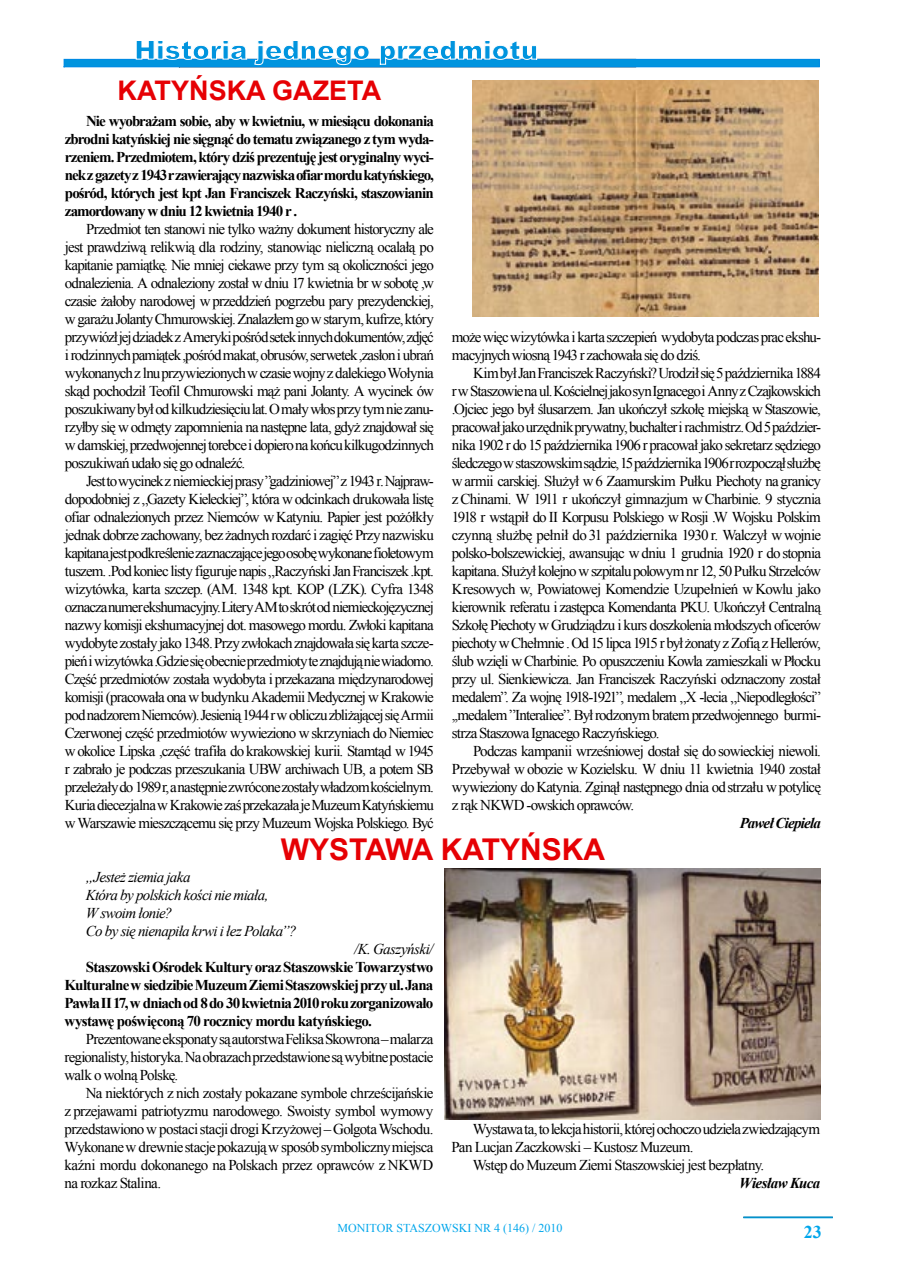
<style>
.page{position:relative;width:904px;height:1276px;background:#fff}
.page>*{position:absolute;margin:0;border:0;box-sizing:border-box;transform-origin:0 0}
.t1{font:700 30px "Arial";color:#e60004}
.t2{font:700 27px "Arial";color:#e60004}
.t3{font:700 18px "Times New Roman";color:#00a6eb}
.t4{font:15px/18px "Times New Roman";letter-spacing:-.055em;color:#000;text-align:justify}
.t5{font:700 15px/18px "Times New Roman";letter-spacing:-.055em;color:#000;text-align:justify}
.t6{font:italic 15px/18px "Times New Roman";letter-spacing:-.045em;color:#000}
.t7{font:italic 700 15px "Times New Roman";letter-spacing:-.05em;color:#000}
.t8{font:12px "Times New Roman";color:#00a6eb}
</style>
<div class="page">
<hr style="left:743px;top:1216px;width:89px;height:1px;background:#00a6eb">
<hr style="left:743px;top:1217px;width:89px;height:1px;background:#00a6eb">
<div style="left:64px;top:59px;width:755px;height:8px;background:#0094de"></div>
<svg style="left:135px;top:41px;width:113px;height:19px"></svg>
<svg style="left:254px;top:41px;width:116px;height:24px"></svg>
<svg style="left:379px;top:41px;width:158px;height:24px"></svg>
<img style="left:472px;top:81px;width:347px;height:235px">
<img style="left:444px;top:868px;width:376px;height:251px">
<h2 class="t2" style="left:118px;top:73px;width:265px">KATYŃSKA GAZETA</h2>
<p class="t5" style="left:65px;top:112px;width:370px;text-indent:21px">Nie wyobrażam sobie, aby w kwietniu, w miesiącu dokonania zbrodni katyńskiej nie sięgnąć do tematu związanego z tym wyda&shy;rzeniem. Przedmiotem, który dziś prezentuję jest oryginalny wyci&shy;nek z gazety z 1943 r zawierający nazwiska ofiar mordu katyńskiego, pośród, których jest kpt Jan Franciszek Raczyński, staszowianin zamordowany w dniu 12 kwietnia 1940 r .</p>
<p class="t4" style="left:65px;top:220px;width:370px;text-indent:21px">Przedmiot ten stanowi nie tylko ważny dokument historyczny ale jest prawdziwą relikwią dla rodziny, stanowiąc nieliczną ocalałą po kapitanie pamiątkę. Nie mniej ciekawe przy tym są okoliczności jego odnalezienia. A odnaleziony został w dniu 17 kwietnia br w sobotę ,w czasie żałoby narodowej w przeddzień pogrzebu pary prezydenckiej, w garażu Jolanty Chmurowskiej. Znalazłem go w starym, kufrze, który przywiózł jej dziadek z Ameryki pośród setek innych dokumentów, zdjęć i rodzinnych pamiątek ,pośród makat, obrusów, serwetek ,zasłon i ubrań wykonanych z lnu przywiezionych w czasie wojny z dalekiego Wołynia skąd pochodził Teofil Chmurowski mąż pani Jolanty. A wycinek ów poszukiwany był od kilkudziesięciu lat. O mały włos przy tym nie zanu&shy;rzyłby się w odmęty zapomnienia na następne lata, gdyż znajdował się w damskiej, przedwojennej torebce i dopiero na końcu kilkugodzinnych poszukiwań udało się go odnaleźć.</p>
<p class="t4" style="left:65px;top:472px;width:370px;text-indent:21px">Jest to wycinek z niemieckiej prasy ”gadziniowej” z 1943 r. Najpraw&shy;dopodobniej z „Gazety Kieleckiej”, która w odcinkach drukowała listę ofiar odnalezionych przez Niemców w Katyniu. Papier jest pożółkły jednak dobrze zachowany, bez żadnych rozdarć i zagięć Przy nazwisku kapitana jest podkreślenie zaznaczające jego osobę wykonane fioletowym tuszem. .Pod koniec listy figuruje napis „Raczyński Jan Franciszek .kpt. wizytówka, karta szczep. (AM. 1348 kpt. KOP (LZK). Cyfra 1348 oznacza numer ekshumacyjny. Litery AM to skrót od niemieckojęzycznej nazwy komisji ekshumacyjnej dot. masowego mordu. Zwłoki kapitana wydobyte zostały jako 1348. Przy zwłokach znajdowała się karta szcze&shy;pień i wizytówka .Gdzie się obecnie przedmioty te znajdują nie wiadomo.<br>Część przedmiotów została wydobyta i przekazana międzynarodowej komisji (pracowała ona w budynku Akademii Medycznej w Krakowie pod nadzorem Niemców). Jesienią 1944 r w obliczu zbliżającej się Armii Czerwonej część przedmiotów wywieziono w skrzyniach do Niemiec w okolice Lipska ,część trafiła do krakowskiej kurii. Stamtąd w 1945 r zabrało je podczas przeszukania UBW archiwach UB, a potem SB przeleżały do 1989 r, a następnie zwrócone zostały władzom kościelnym.<br>Kuria diecezjalna w Krakowie zaś przekazała je Muzeum Katyńskiemu w Warszawie mieszczącemu się przy Muzeum Wojska Polskiego. Być</p>
<p class="t4" style="left:452px;top:328px;width:370px">może więc wizytówka i karta szczepień wydobyta podczas prac ekshu&shy;macyjnych wiosną 1943 r zachowała się do dziś.</p>
<p class="t4" style="left:452px;top:364px;width:370px;text-indent:21px">Kim był Jan Franciszek Raczyński? Urodził się 5 października 1884 r w Staszowie na ul. Kościelnej jako syn Ignacego i Anny z Czajkowskich .Ojciec jego był ślusarzem. Jan ukończył szkołę miejską w Staszowie, pracował jako urzędnik prywatny, buchalter i rachmistrz. Od 5 paździer&shy;nika 1902 r do 15 października 1906 r pracował jako sekretarz sędziego śledczego w staszowskim sądzie, 15 października 1906 r rozpoczął służbę w armii carskiej. Służył w 6 Zaamurskim Pułku Piechoty na granicy z Chinami. W 1911 r ukończył gimnazjum w Charbinie. 9 stycznia 1918 r wstąpił do II Korpusu Polskiego w Rosji .W Wojsku Polskim czynną służbę pełnił do 31 października 1930 r. Walczył w wojnie polsko-bolszewickiej, awansując w dniu 1 grudnia 1920 r do stopnia kapitana. Służył kolejno w szpitalu polowym nr 12, 50 Pułku Strzelców Kresowych w, Powiatowej Komendzie Uzupełnień w Kowlu jako kierownik referatu i zastępca Komendanta PKU. Ukończył Centralną Szkołę Piechoty w Grudziądzu i kurs doszkolenia młodszych oficerów piechoty w Chełmnie . Od 15 lipca 1915 r był żonaty z Zofią z Hellerów, ślub wzięli w Charbinie. Po opuszczeniu Kowla zamieszkali w Płocku przy ul. Sienkiewicza. Jan Franciszek Raczyński odznaczony został medalem”. Za wojnę 1918-1921”, medalem „X -lecia „Niepodległości” ,,medalem ”Interaliee”. Był rodzonym bratem przedwojennego burmi&shy;strza Staszowa Ignacego Raczyńskiego.</p>
<p class="t4" style="left:452px;top:742px;width:370px;text-indent:21px">Podczas kampanii wrześniowej dostał się do sowieckiej niewoli.<br>Przebywał w obozie w Kozielsku. W dniu 11 kwietnia 1940 został wywieziony do Katynia. Zginął następnego dnia od strzału w potylicę z rąk NKWD -owskich oprawców.</p>
<p class="t7" style="left:739px;top:813px;width:83px">Paweł Ciepiela</p>
<h1 class="t1" style="left:281px;top:829px;width:326px">WYSTAWA KATYŃSKA</h1>
<p class="t6" style="left:86px;top:868px;width:212px">„Jesteż ziemia jaka<br>Która by polskich kości nie miała,<br>W swoim łonie?<br>Co by się nienapiła krwi i łez Polaka”?</p>
<p class="t6" style="left:354px;top:940px;width:81px">/K. Gaszyński/</p>
<p class="t5" style="left:64px;top:958px;width:370px;text-indent:21px">Staszowski Ośrodek Kultury oraz Staszowskie Towarzystwo Kulturalne w siedzibie Muzeum Ziemi Staszowskiej przy ul. Jana Pawła II 17, w dniach od 8 do 30 kwietnia 2010 roku zorganizowało wystawę poświęconą 70 rocznicy mordu katyńskiego.</p>
<p class="t4" style="left:64px;top:1030px;width:370px;text-indent:21px">Prezentowane eksponaty są autorstwa Feliksa Skowrona – malarza regionalisty, historyka. Na obrazach przedstawione są wybitne postacie walk o wolną Polskę.</p>
<p class="t4" style="left:64px;top:1084px;width:370px;text-indent:21px">Na niektórych z nich zostały pokazane symbole chrześcijańskie z przejawami patriotyzmu narodowego. Swoisty symbol wymowy przedstawiono w postaci stacji drogi Krzyżowej – Golgota Wschodu.<br>Wykonane w drewnie stacje pokazują w sposób symboliczny miejsca kaźni mordu dokonanego na Polskach przez oprawców z NKWD na rozkaz Stalina.</p>
<p class="t4" style="left:472px;top:1120px;width:349px">Wystawa ta, to lekcja historii, której ochoczo udziela zwiedzającym</p>
<p class="t4" style="left:451px;top:1138px;width:244px">Pan Lucjan Zaczkowski – Kustosz Muzeum.</p>
<p class="t4" style="left:472px;top:1156px;width:293px">Wstęp do Muzeum Ziemi Staszowskiej jest bezpłatny.</p>
<p class="t7" style="left:739px;top:1173px;width:82px">Wiesław Kuca</p>
<p class="t8" style="left:337px;top:1220px;width:226px">MONITOR STASZOWSKI NR 4 (146) / 2010</p>
<p class="t3" style="left:804px;top:1219px;width:10px">23</p>
</div>
